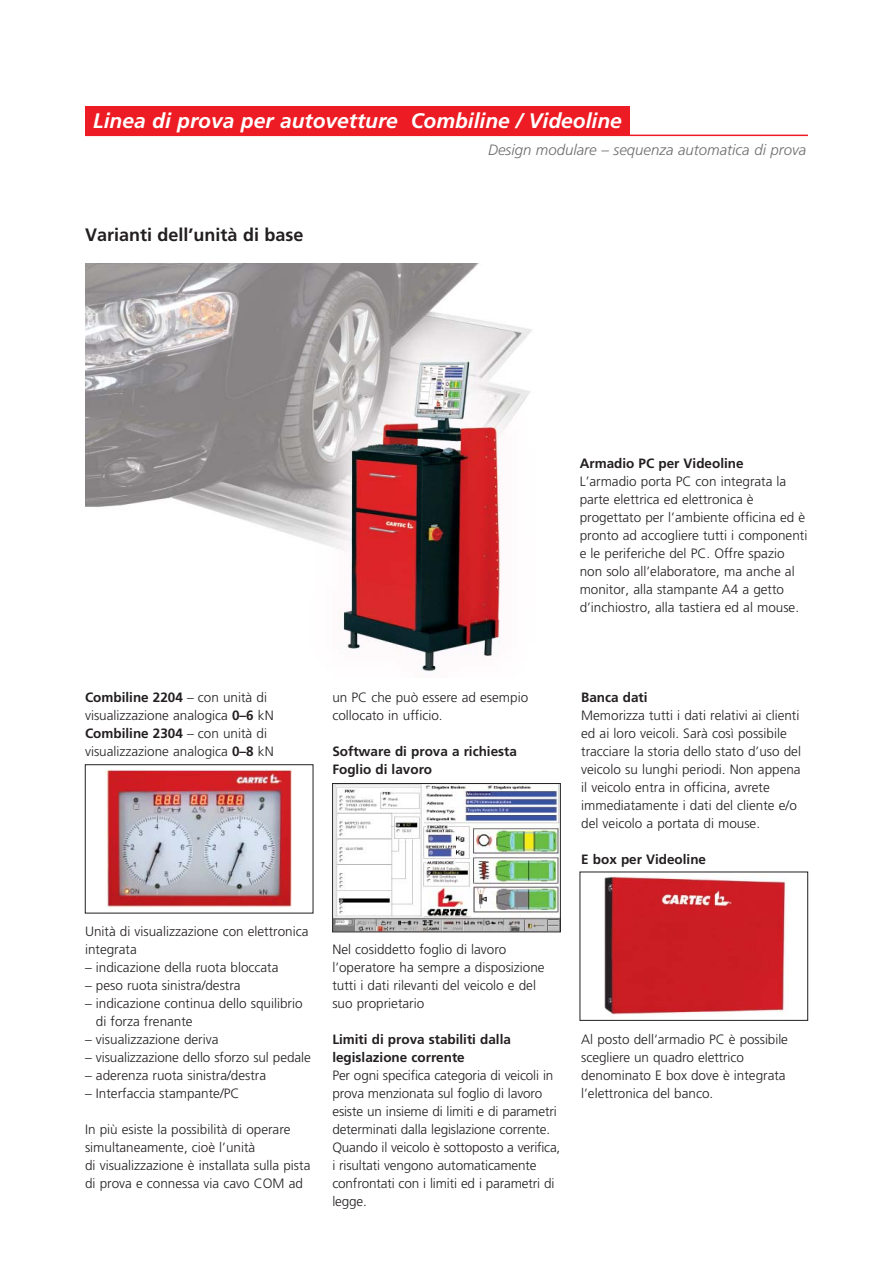
<style>
.page{position:relative;width:893px;height:1263px;background:#fff}
.page>*{position:absolute;margin:0;border:0;box-sizing:border-box;transform-origin:0 0}
.t1{font:italic 700 21px "Frutiger LT Std";color:#fff}
.t2{font:700 18px "Frutiger LT Std";color:#231f20}
.t3{font:italic 300 15px "Frutiger LT Std";color:#6d6e70}
.t4{font:300 13.5px/18px "Frutiger LT Std";color:#231f20}
.t5{font:700 13.5px/18px "Frutiger LT Std";color:#231f20}
.s1{font-weight:700}
</style>
<div class="page">
<hr style="left:85px;top:135px;width:723px;height:1px;background:#ed1c24">
<div style="left:85px;top:106px;width:545px;height:30px;background:#ed1c24"></div>
<img style="left:105px;top:770px;width:186px;height:137px">
<div style="left:85px;top:764px;width:228px;height:149px;border:1px solid #231f20"></div>
<img style="left:334px;top:785px;width:225px;height:145px">
<div style="left:332px;top:783px;width:229px;height:149px;border:1px solid #231f20"></div>
<img style="left:85px;top:264px;width:447px;height:408px">
<img style="left:604px;top:876px;width:182px;height:139px">
<h1 class="t1" style="left:93px;top:111px;width:530px">Linea di prova per autovetture Combiline / Videoline</h1>
<h2 class="t2" style="left:85px;top:226px;width:220px">Varianti dell’unità di base</h2>
<p class="t3" style="left:488px;top:143px;width:320px">Design modulare – sequenza automatica di prova</p>
<p class="t5" style="left:580px;top:455px;width:165px">Armadio PC per Videoline</p>
<p class="t4" style="left:580px;top:473px;width:229px">L’armadio porta PC con integrata la parte elettrica ed elettronica è progettato per l’ambiente officina ed è pronto ad accogliere tutti i componenti e le periferiche del PC. Offre spazio non solo all’elaboratore, ma anche al monitor, alla stampante A4 a getto d’inchiostro, alla tastiera ed al mouse.</p>
<p class="t4" style="left:85px;top:689px;width:190px"><span class="s1">Combiline 2204</span> – con unità di visualizzazione analogica <span class="s1">0–6</span> kN<br><span class="s1">Combiline 2304</span> – con unità di visualizzazione analogica <span class="s1">0–8</span> kN</p>
<p class="t4" style="left:332px;top:689px;width:197px">un PC che può essere ad esempio collocato in ufficio.</p>
<p class="t5" style="left:332px;top:743px;width:186px">Software di prova a richiesta<br>Foglio di lavoro</p>
<p class="t5" style="left:581px;top:689px;width:68px">Banca dati</p>
<p class="t4" style="left:581px;top:707px;width:221px">Memorizza tutti i dati relativi ai clienti ed ai loro veicoli. Sarà così possibile tracciare la storia dello stato d’uso del veicolo su lunghi periodi. Non appena il veicolo entra in officina, avrete immediatamente i dati del cliente e/o del veicolo a portata di mouse.</p>
<p class="t5" style="left:581px;top:851px;width:126px">E box per Videoline</p>
<p class="t4" style="left:85px;top:923px;width:225px">Unità di visualizzazione con elettronica integrata</p>
<p class="t4" style="left:85px;top:959px;width:195px">– indicazione della ruota bloccata</p>
<p class="t4" style="left:85px;top:977px;width:157px">– peso ruota sinistra/destra</p>
<p class="t4" style="left:96px;top:995px;width:208px;text-indent:-11px">– indicazione continua dello squilibrio di forza frenante</p>
<p class="t4" style="left:85px;top:1031px;width:135px">– visualizzazione deriva</p>
<p class="t4" style="left:85px;top:1049px;width:227px">– visualizzazione dello sforzo sul pedale</p>
<p class="t4" style="left:85px;top:1067px;width:183px">– aderenza ruota sinistra/destra</p>
<p class="t4" style="left:85px;top:1085px;width:156px">– Interfaccia stampante/PC</p>
<p class="t4" style="left:85px;top:1121px;width:227px">In più esiste la possibilità di operare simultaneamente, cioè l’unità<br>di visualizzazione è installata sulla pista di prova e connessa via cavo COM ad</p>
<p class="t4" style="left:332px;top:941px;width:214px">Nel cosiddetto foglio di lavoro l’operatore ha sempre a disposizione tutti i dati rilevanti del veicolo e del suo proprietario</p>
<p class="t5" style="left:332px;top:1031px;width:180px">Limiti di prova stabiliti dalla legislazione corrente</p>
<p class="t4" style="left:332px;top:1067px;width:229px">Per ogni specifica categoria di veicoli in prova menzionata sul foglio di lavoro esiste un insieme di limiti e di parametri determinati dalla legislazione corrente.<br>Quando il veicolo è sottoposto a verifica, i risultati vengono automaticamente confrontati con i limiti ed i parametri di legge.</p>
<p class="t4" style="left:581px;top:1031px;width:208px">Al posto dell‘armadio PC è possibile scegliere un quadro elettrico denominato E box dove è integrata l’elettronica del banco.</p>
</div>
